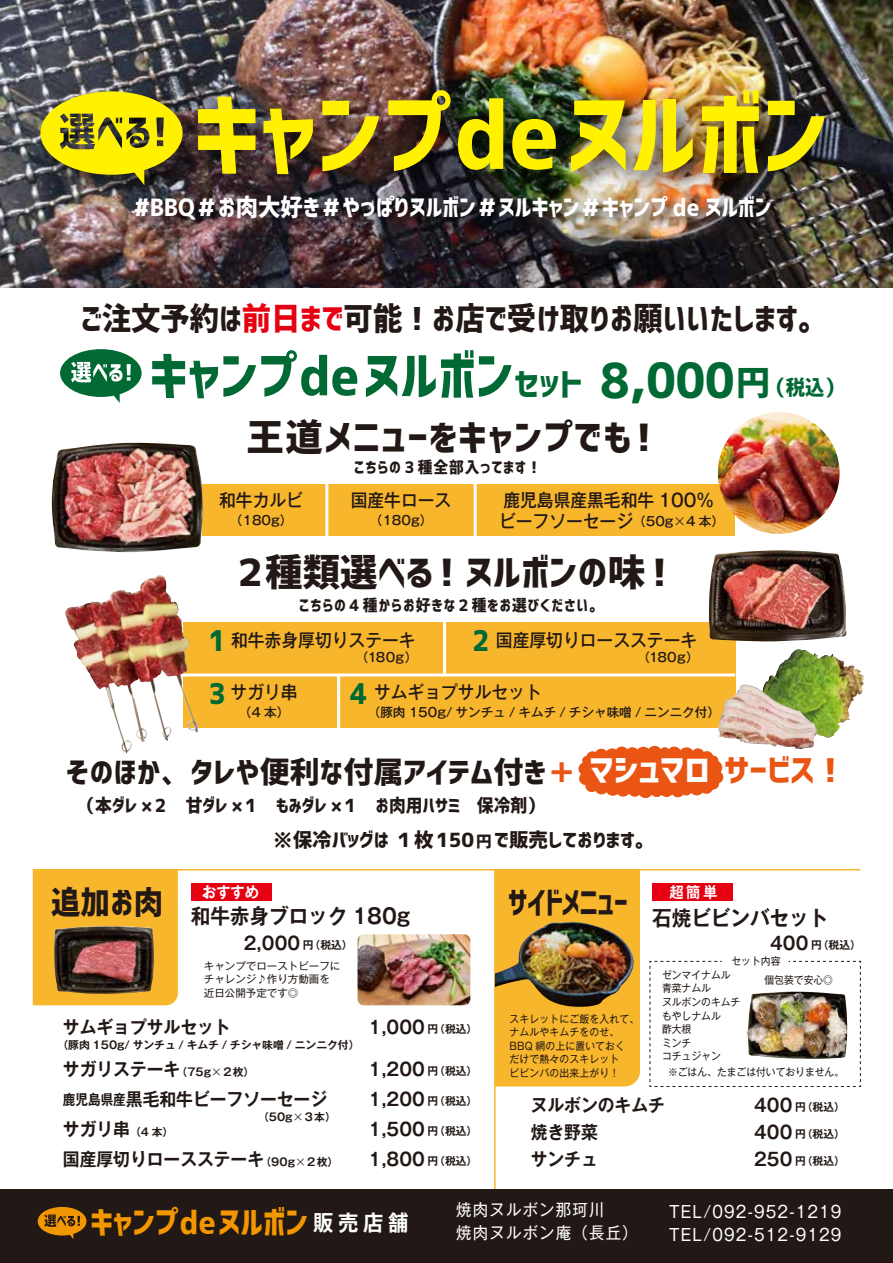
<style>
.page{position:relative;width:893px;height:1263px;background:#fff}
.page>*{position:absolute;margin:0;border:0;box-sizing:border-box;transform-origin:0 0}
.t1{font:94.2px "Corporate Logo Bold";color:#fff100;scale:.93 1}
.t2{font:54px "Corporate Logo Bold";color:#006934;scale:.93 1}
.t3{font:37.5px "Corporate Logo Bold";color:#221815}
.t4{font:37.5px "Corporate Logo Bold";letter-spacing:.04em;color:#221815}
.t5{font:32.25px "Corporate Logo Bold";color:#f39700;scale:.93 1}
.t6{font:31.65px "Corporate Logo Bold";color:#221815;scale:.79 1}
.t7{font:31.65px "Corporate Logo Bold";color:#221815;scale:.93 1}
.t8{font:31.5px "Corporate Logo Bold";color:#221815;scale:.93 1}
.t9{font:30px "Corporate Logo Bold";color:#221815}
.t10{font:28.5px/52.8px "Corporate Logo Bold";color:#006934;scale:.93 1}
.t11{font:24px "Corporate Logo Bold";color:#fff;scale:.93 1}
.t12{font:700 21.9px "Gothic MB101 Pr 5 De";color:#fff;scale:.93 1}
.t13{font:700 21px "Gothic MB101 Pr 5 De";color:#221815;scale:.93 1}
.t14{font:19.5px "Corporate Logo Bold";color:#221815}
.t15{font:700 18px/30px "Gothic MB101 Pr 5 De";color:#221815;scale:.93 1}
.t16{font:500 18px/21px "Gothic MB101 Pr 5";color:#221815;scale:.93 1}
.t17{font:18px "Corporate Logo Bold";color:#221815;scale:.93 1}
.t18{font:16.5px/22.5px "Gothic MB101 Pr 5";letter-spacing:.08em;color:#fff;scale:.93 1}
.t19{font:15.9px "Corporate Logo Bold";letter-spacing:.06em;color:#221815;scale:.93 1}
.t20{font:700 15.3px "Gothic MB101 Pr 5 De";color:#fff;scale:.93 1}
.t21{font:500 12.6px "Gothic MB101 Pr 5";color:#221815}
.t22{font:700 10.8px "Gothic MB101 Pr 5 De";color:#221815}
.t23{font:10.5px/13.5px "Gothic MB101 Pr 5";color:#221815;scale:.93 1}
.t24{font:10.5px/13.5px "Gothic MB101 Pr 5";letter-spacing:.02em;color:#221815;scale:.93 1}
.t25{font:10.5px/13.5px "Gothic MB101 Pr 5";color:#221815}
.s1{color:#e60012}
.s2{font-size:32.4px}
.s3{font-size:48.6px}
.s4{font-size:34.05px}
.s5{font-size:20.7px}
.s6{font-size:12.6px}
.s7{font-family:"Koz Go Pr 6 N";font-weight:400;font-size:12.6px}
.s8{color:#ea5514}
.s9{font-size:32.55px;color:#fff}
.s10{font-size:32.55px;color:#ea5514}
.s11{font-size:15.6px}
.s12{font-size:10.8px}
.s13{font-size:18px}
.s14{font-family:"Koz Go Pr 6 N";font-weight:400;font-size:10.8px}
.s15{font-size:14.4px}
.s16{font-family:"Koz Go Pr 6 N";font-weight:400}
</style>
<div class="page">
<div style="left:202px;top:484px;width:533px;height:52px;background:#f8b62d"></div>
<div style="left:183px;top:622px;width:552px;height:105px;background:#f8b62d"></div>
<div style="left:33px;top:870px;width:145px;height:135px;background:#f8b62d"></div>
<div style="left:496px;top:870px;width:144px;height:216px;background:#f8b62d"></div>
<hr style="left:443px;top:621px;width:3px;height:54px;background:#fff">
<hr style="left:337px;top:675px;width:3px;height:54px;background:#fff">
<hr style="left:325px;top:482px;width:3px;height:59px;background:#fff">
<hr style="left:474px;top:482px;width:3px;height:59px;background:#fff">
<hr style="left:183px;top:673px;width:552px;height:3px;background:#fff">
<hr style="left:33px;top:869px;width:827px;height:1px;background:#f8b62d">
<img style="left:52px;top:443px;width:151px;height:109px">
<img style="left:54px;top:926px;width:100px;height:68px">
<img style="left:650px;top:961px;width:211px;height:126px">
<img style="left:709px;top:550px;width:138px;height:92px">
<img style="left:65px;top:575px;width:94px;height:178px">
<img style="left:730px;top:650px;width:120px;height:88px">
<img style="left:718px;top:685px;width:100px;height:64px">
<img style="left:718px;top:412px;width:122px;height:122px;border-radius:61px">
<div style="left:0;top:1189px;width:893px;height:74px;background:#221815"></div>
<svg style="left:60px;top:349px;width:82px;height:54px"></svg>
<hr style="left:494px;top:870px;width:2px;height:319px;background:#f8b62d">
<div style="left:191px;top:884px;width:81px;height:17px;background:#e60012"></div>
<img style="left:358px;top:934px;width:112px;height:71px">
<div style="left:652px;top:884px;width:81px;height:17px;background:#e60012"></div>
<svg style="left:578px;top:746px;width:146px;height:52px;background:#ed723c"></svg>
<img style="left:0;top:1px;width:893px;height:287px">
<img style="left:28px;top:79px;width:149px;height:139px">
<svg style="left:40px;top:91px;width:137px;height:94px;background:#aea51b"></svg>
<img style="left:177px;top:71px;width:686px;height:154px">
<svg style="left:38px;top:1207px;width:48px;height:32px"></svg>
<img style="left:126px;top:187px;width:663px;height:52px">
<img style="left:495px;top:922px;width:140px;height:86px">
<h1 class="t1" style="left:194px;top:70px;width:684px">キャンプdeヌルボン</h1>
<h3 class="t11" style="left:134px;top:191px;width:687px">#BBQ＃お肉大好き＃やっぱりヌルボン＃ヌルキャン＃キャンプ de ヌルボン</h3>
<h3 class="t8" style="left:80px;top:297px;width:804px">ご注文予約は<span class="s1">前日まで</span>可能！お店で受け取りお願いいたします。</h3>
<h2 class="t2" style="left:150px;top:339px;width:748px">キャンプdeヌルボン<span class="s2">セット</span> <span class="s3">8,000</span><span class="s4">円</span><span class="s5">（税込）</span></h2>
<h3 class="t4" style="left:247px;top:412px;width:417px">王道メニューをキャンプでも！</h3>
<p class="t19" style="left:354px;top:457px;width:203px">こちらの３種全部入ってます！</p>
<p class="t16" style="left:219px;top:488px;width:92px">和牛カルビ</p>
<p class="t21" style="left:230px;top:510px;width:64px">（180g）</p>
<h3 class="t3" style="left:232px;top:547px;width:448px">２種類選べる！ヌルボンの味！</h3>
<p class="t16" style="left:499px;top:488px;width:243px">鹿児島県産黒毛和牛 100%ビーフソーセージ<span class="s6">（50g</span><span class="s7">×</span><span class="s6">4 本）</span></p>
<p class="t16" style="left:351px;top:488px;width:110px">国産牛ロース</p>
<p class="t21" style="left:370px;top:510px;width:64px">（180g）</p>
<p class="t19" style="left:299px;top:595px;width:330px">こちらの４種からお好きな２種をお選びください。</p>
<h3 class="t10" style="left:472px;top:613px;width:20px">2</h3>
<h3 class="t10" style="left:208px;top:613px;width:20px">1<br>3</h3>
<p class="t16" style="left:231px;top:628px;width:200px">和牛赤身厚切りステーキ</p>
<p class="t21" style="left:356px;top:647px;width:63px">（180g）</p>
<p class="t16" style="left:496px;top:628px;width:218px">国産厚切りロースステーキ</p>
<p class="t21" style="left:637px;top:647px;width:63px">（180g）</p>
<h3 class="t10" style="left:350px;top:666px;width:20px">4</h3>
<p class="t16" style="left:374px;top:681px;width:182px">サムギョプサルセット</p>
<p class="t21" style="left:368px;top:702px;width:354px">（豚肉 150g/ サンチュ / キムチ / チシャ味噌 / ニンニク付）</p>
<p class="t16" style="left:231px;top:681px;width:74px">サガリ串</p>
<p class="t21" style="left:239px;top:702px;width:52px">（4 本）</p>
<h3 class="t9" style="left:66px;top:751px;width:783px">そのほか、タレや便利な付属アイテム付き<span class="s8">＋</span><span class="s9">マシュマロ</span> <span class="s10">サービス！</span></h3>
<p class="t17" style="left:78px;top:793px;width:502px">（本ダレ ×２　甘ダレ ×１　もみダレ ×１　お肉用ハサミ　保冷剤）</p>
<h3 class="t7" style="left:51px;top:880px;width:122px">追加お肉</h3>
<p class="t14" style="left:273px;top:826px;width:383px">※保冷バッグは １枚150<span class="s11">円</span>で販売しております。</p>
<p class="t20" style="left:202px;top:880px;width:63px">おすすめ</p>
<p class="t13" style="left:191px;top:899px;width:237px">和牛赤身ブロック 180g</p>
<h3 class="t6" style="left:508px;top:880px;width:153px">サイドメニュー</h3>
<p class="t20" style="left:669px;top:880px;width:53px">超簡単</p>
<p class="t13" style="left:652px;top:900px;width:191px">石焼ビビンバセット</p>
<p class="t15" style="left:244px;top:927px;width:118px">2,000 <span class="s12">円（税込）</span></p>
<p class="t22" style="left:770px;top:935px;width:92px"><span class="s13">400</span> 円（税込）</p>
<p class="t25" style="left:204px;top:958px;width:138px">キャンプでローストビーフにチャレンジ♪作り方動画を近日公開予定です◎</p>
<p class="t15" style="left:63px;top:1011px;width:182px">サムギョプサルセット</p>
<p class="t22" style="left:58px;top:1036px;width:303px">（豚肉 150g/ サンチュ / キムチ / チシャ味噌 / ニンニク付）</p>
<p class="t15" style="left:63px;top:1053px;width:298px">サガリステーキ<span class="s12">（75g</span><span class="s14">×</span><span class="s12">２枚）<br></span><span class="s15">鹿児島県産</span>黒毛和牛ビーフソーセージサガリ串<span class="s12">（4 本）<br></span>国産厚切りロースステーキ<span class="s12">（90g</span><span class="s14">×</span><span class="s12">２枚）</span></p>
<p class="t22" style="left:258px;top:1108px;width:79px">（50g<span class="s16">×</span>３本）</p>
<p class="t15" style="left:369px;top:1011px;width:118px">1,000 <span class="s12">円（税込）</span></p>
<p class="t15" style="left:369px;top:1053px;width:118px;text-align:justify">1,200 <span class="s12">円（税込）</span>1,200 <span class="s12">円（税込）</span>1,500 <span class="s12">円（税込）</span>1,800 <span class="s12">円（税込）</span></p>
<p class="t24" style="left:510px;top:1011px;width:141px">スキレットにご飯を入れて、ナムルやキムチをのせ、<br>BBQ 網の上に置いておく<br>だけで熱々のスキレット<br>ビビンバの出来上がり！</p>
<p class="t23" style="left:764px;top:951px;width:75px;line-height:18.8px;text-indent:-33px">セット内容<br>個包装で安心◎</p>
<p class="t23" style="left:662px;top:967px;width:86px">ゼンマイナムル青菜ナムル<br>ヌルボンのキムチもやしナムル<br>酢大根<br>ミンチ<br>コチュジャン</p>
<p class="t23" style="left:668px;top:1064px;width:191px">※ごはん、たまごは付いておりません。</p>
<p class="t15" style="left:531px;top:1090px;width:146px;line-height:27px">ヌルボンのキムチ焼き野菜<br>サンチュ</p>
<p class="t22" style="left:754px;top:1098px;width:92px"><span class="s13">400</span> 円（税込）</p>
<p class="t22" style="left:754px;top:1125px;width:92px"><span class="s13">400</span> 円（税込）</p>
<p class="t22" style="left:754px;top:1152px;width:92px"><span class="s13">250</span> 円（税込）</p>
<p class="t12" style="left:313px;top:1204px;width:104px">販売店舗</p>
<p class="t18" style="left:456px;top:1197px;width:197px">焼肉ヌルボン那珂川<br>焼肉ヌルボン庵（長丘）</p>
<p class="t18" style="left:669px;top:1199px;width:187px">TEL/092-952-1219<br>TEL/092-512-9129</p>
<h3 class="t5" style="left:90px;top:1200px;width:236px">キャンプdeヌルボン</h3>
</div>
